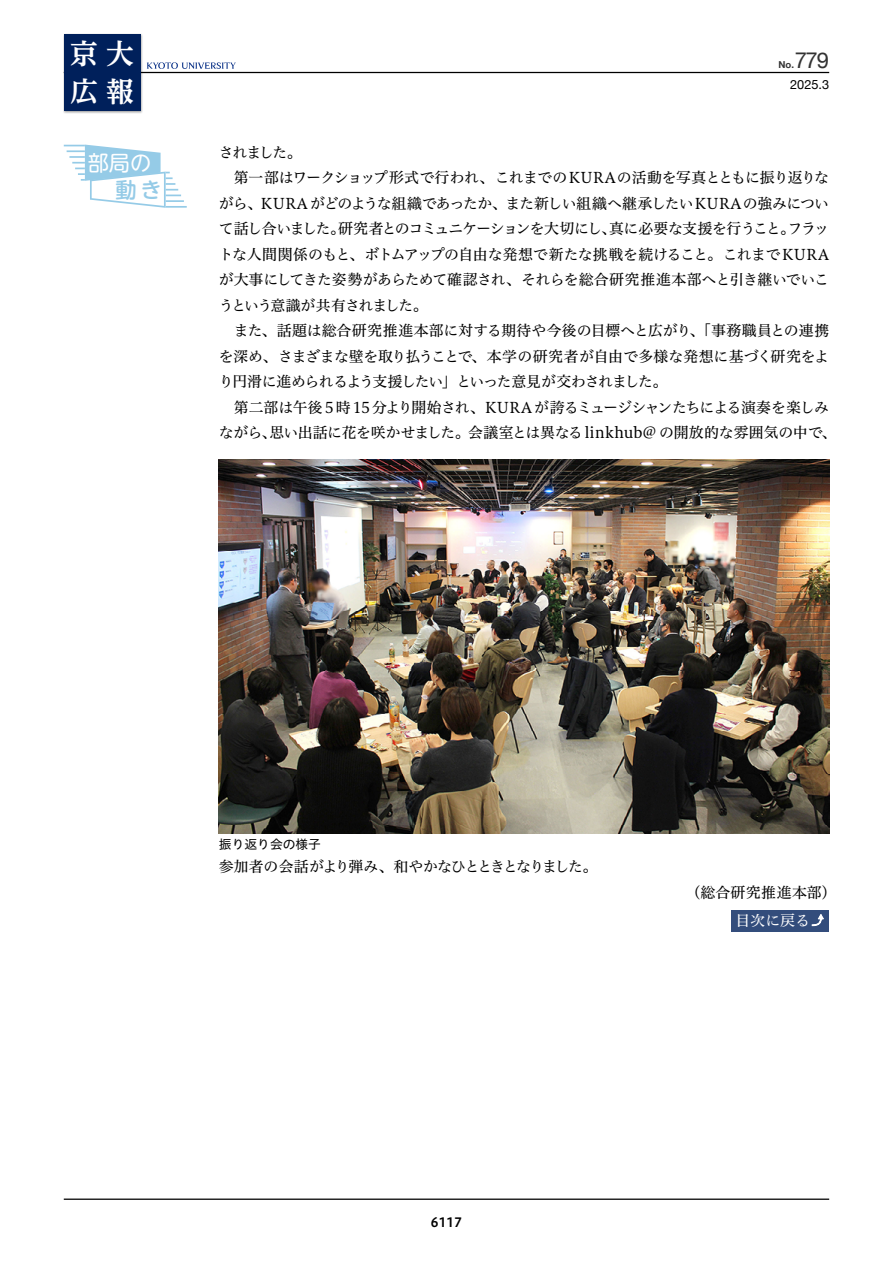
<style>
.page{position:relative;width:893px;height:1263px;background:#fff}
.page>*{position:absolute;margin:0;border:0;box-sizing:border-box;transform-origin:0 0}
.t1{font:700 27.75px/38.2px "UD Reimin Pro";color:#fff}
.t2{font:22.05px "Helvetica Neue";color:#333}
.t3{font:21.3px "UD Shin M Go Pro";color:#fff}
.t4{font:500 21.3px "UD Shin M Go Pro";color:#95cbe7}
.t5{font:14.85px "Hiragino UD Serif Std N W4";letter-spacing:-.025em;color:#000}
.t6{font:14.85px "Hiragino UD Serif Std N W4";letter-spacing:-.065em;color:#000}
.t7{font:14.85px "Hiragino UD Serif Std N W4";letter-spacing:-.005em;color:#000}
.t8{font:14.85px "Hiragino UD Serif Std N W4";letter-spacing:.01em;color:#000}
.t9{font:14.85px "Hiragino UD Serif Std N W4";letter-spacing:-.075em;color:#000}
.t10{font:14.85px/28.8px "Hiragino UD Serif Std N W4";color:#000}
.t11{font:14.85px "Hiragino UD Serif Std N W4";letter-spacing:-.1em;color:#000}
.t12{font:12.75px "Hiragino UD Sans Std W4";color:#000}
.t13{font:12.75px "Helvetica Neue";color:#000}
.t14{font:12.75px "Hiragino UD Sans Std W6";color:#000}
.t15{font:700 9.6px "Helvetica Neue";color:#333}
.s1{color:#fff}
.s2{font-family:"Shin Go Pr 6 N";font-weight:900;color:#fff}
</style>
<div class="page">
<hr style="left:64px;top:1198px;width:765px;height:2px;background:#000">
<hr style="left:64px;top:72px;width:765px;height:1px;background:#000">
<hr style="left:166px;top:206px;width:21px;height:2px;background:#95cbe7">
<svg style="left:64px;top:145px;width:120px;height:63px"></svg>
<div style="left:63px;top:33px;width:80px;height:81px;background:#000;opacity:.4"></div>
<div style="left:64px;top:34px;width:76px;height:77px;background:#00205b"></div>
<svg style="left:147px;top:62px;width:89px;height:7px"></svg>
<div style="left:731px;top:910px;width:98px;height:21px;background:#334d7c"></div>
<img style="left:219px;top:459px;width:610px;height:374px">
<h1 class="t1" style="left:70px;top:34px;width:65px">京大広報</h1>
<h3 class="t3" style="left:88px;top:146px;width:65px">部局の</h3>
<h3 class="t4" style="left:115px;top:172px;width:48px">動 き</h3>
<p class="t15" style="left:778px;top:57px;width:17px">No.</p>
<h2 class="t2" style="left:795px;top:45px;width:36px">779</h2>
<p class="t13" style="left:790px;top:75px;width:41px">2025.3</p>
<p class="t5" style="left:219px;top:141px;width:84px">されました。</p>
<p class="t5" style="left:234px;top:166px;width:597px">第一部はワークショップ形式で行われ、これまでのKURAの活動を写真とともに振り返りな</p>
<p class="t5" style="left:219px;top:192px;width:612px">がら、KURA がどのような組織であったか、また新しい組織へ継承したいKURAの強みについ</p>
<p class="t6" style="left:219px;top:217px;width:612px">て話し合いました。研究者とのコミュニケーションを大切にし、真に必要な支援を行うこと。フラッ</p>
<p class="t7" style="left:219px;top:243px;width:612px">トな人間関係のもと、ボトムアップの自由な発想で新たな挑戦を続けること。これまでKURA</p>
<p class="t5" style="left:219px;top:268px;width:612px">が大事にしてきた姿勢があらためて確認され、それらを総合研究推進本部へと引き継いでいこ</p>
<p class="t11" style="left:219px;top:294px;width:210px">うという意識が共有されました。</p>
<p class="t8" style="left:234px;top:319px;width:597px">また、話題は総合研究推進本部に対する期待や今後の目標へと広がり、「事務職員との連携</p>
<p class="t5" style="left:219px;top:345px;width:612px">を深め、さまざまな壁を取り払うことで、本学の研究者が自由で多様な発想に基づく研究をよ</p>
<p class="t6" style="left:219px;top:370px;width:450px">り円滑に進められるよう支援したい」といった意見が交わされました。</p>
<p class="t5" style="left:234px;top:396px;width:597px">第二部は午後 5時15 分より開始され、KURA が誇るミュージシャンたちによる演奏を楽しみ</p>
<p class="t5" style="left:219px;top:421px;width:619px">ながら、思い出話に花を咲かせました。会議室とは異なるlinkhub@ の開放的な雰囲気の中で、</p>
<p class="t12" style="left:219px;top:834px;width:104px">振り返り会の様子</p>
<p class="t9" style="left:219px;top:855px;width:380px">参加者の会話がより弾み、和やかなひとときとなりました。</p>
<p class="t10" style="left:736px;top:877px;width:102px;text-indent:-50px">（総合研究推進本部）<span class="s1">目次に戻る</span><span class="s2">⤴</span></p>
<p class="t14" style="left:431px;top:1213px;width:33px">6117</p>
</div>
